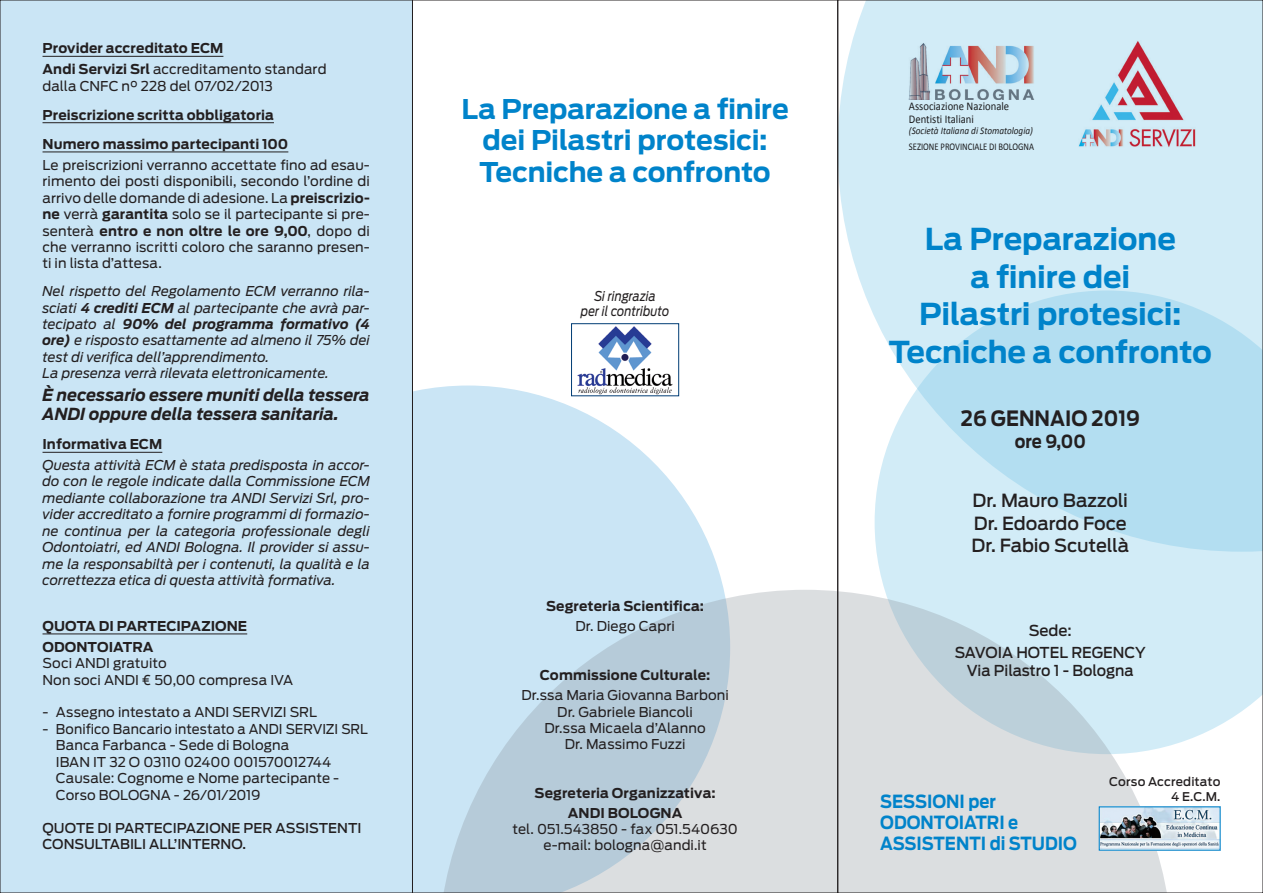
<style>
.page{position:relative;width:1263px;height:893px;background:#fff}
.page>*{position:absolute;margin:0;border:0;box-sizing:border-box;transform-origin:0 0}
.t1{font:700 30px "Antenna";letter-spacing:-.005em;color:#0083ca}
.t2{font:700 27px/31.5px "Antenna";letter-spacing:-.005em;color:#0083ca;text-align:center}
.t3{font:700 21px "Antenna";color:#231f20;scale:.9 1}
.t4{font:500 18px "Antenna";letter-spacing:-.005em;color:#231f20}
.t5{font:700 18px "Antenna";color:#0083ca;scale:.9 1}
.t6{font:700 18px "Antenna";color:#231f20;scale:.9 1}
.t7{font:italic 700 16.5px/18.8px "Antenna";color:#231f20}
.t8{font:500 15px "Antenna";color:#231f20}
.t9{font:13.5px/16.5px "Antenna";letter-spacing:.005em;color:#231f20;text-align:justify}
.t10{font:italic 13.5px/16.5px "Antenna";color:#231f20;text-align:justify}
.t11{font:700 13.5px "Antenna";letter-spacing:.005em;color:#231f20}
.t12{font:500 13.5px/16.5px "Antenna";color:#231f20}
.t13{font:italic 13.5px "Antenna";color:#231f20;scale:.86 1}
.t14{font:500 12px "Antenna";letter-spacing:.01em;color:#231f20}
.t15{font:11.85px/12.6px "Calibri";color:#231f20;scale:.9 1}
.t16{font:italic 10.2px "Calibri";color:#231f20;scale:.9 1}
.t17{font:10.2px "Calibri";color:#231f20;scale:.84 1}
.s1{font-weight:700}
</style>
<div class="page">
<svg style="left:840px;top:2px;width:421px;height:528px;background:#d6edf7"></svg>
<svg style="left:414px;top:385px;width:310px;height:506px;fill:#cae5f5"></svg>
<div style="left:0;top:0;width:412px;height:893px;background:#cae5f5"></div>
<svg style="left:875px;top:290px;width:386px;height:455px;background:#c4e5f4"></svg>
<svg style="left:438px;top:590px;width:734px;height:301px;background:#cddbe3"></svg>
<img style="left:1101px;top:808px;width:117px;height:40px">
<hr style="left:43px;top:56px;width:180px;height:1px;background:#231f20">
<hr style="left:43px;top:122px;width:231px;height:1px;background:#231f20">
<hr style="left:43px;top:152px;width:245px;height:1px;background:#231f20">
<hr style="left:43px;top:452px;width:119px;height:1px;background:#231f20">
<hr style="left:43px;top:633px;width:204px;height:1px;background:#231f20">
<img style="left:573px;top:326px;width:104px;height:68px">
<div style="left:571px;top:323px;width:108px;height:73px;border:1px solid #003c74"></div>
<img style="left:904px;top:39px;width:130px;height:61px">
<img style="left:1078px;top:40px;width:117px;height:107px">
<p class="t11" style="left:43px;top:40px;width:182px">Provider accreditato ECM</p>
<p class="t9" style="left:43px;top:61px;width:286px"><span class="s1">Andi Servizi Srl</span> accreditamento standard</p>
<p class="t9" style="left:43px;top:77px;width:232px">dalla CNFC n° 228 del 07/02/2013</p>
<p class="t11" style="left:43px;top:107px;width:233px">Preiscrizione scritta obbligatoria</p>
<p class="t11" style="left:43px;top:136px;width:247px">Numero massimo partecipanti 100</p>
<p class="t9" style="left:43px;top:157px;width:329px">Le preiscrizioni verranno accettate fino ad esau&shy;rimento dei posti disponibili, secondo l’ordine di arrivo delle domande di adesione. La <span class="s1">preiscrizio&shy;ne</span> verrà <span class="s1">garantita</span> solo se il partecipante si pre&shy;senterà <span class="s1">entro e non oltre le ore 9,00</span>, dopo di che verranno iscritti coloro che saranno presen&shy;ti in lista d’attesa.</p>
<p class="t10" style="left:43px;top:283px;width:329px">Nel rispetto del Regolamento ECM verranno rila&shy;sciati <span class="s1">4 crediti ECM</span> al partecipante che avrà par&shy;tecipato al <span class="s1">90% del programma formativo (4 ore)</span> e risposto esattamente ad almeno il 75% dei test di verifica dell’apprendimento.</p>
<p class="t10" style="left:43px;top:365px;width:288px">La presenza verrà rilevata elettronicamente.</p>
<p class="t7" style="left:43px;top:386px;width:329px">È necessario essere muniti della tessera<br>ANDI oppure della tessera sanitaria.</p>
<p class="t11" style="left:43px;top:436px;width:121px">Informativa ECM</p>
<p class="t10" style="left:43px;top:457px;width:329px">Questa attività ECM è stata predisposta in accor&shy;do con le regole indicate dalla Commissione ECM mediante collaborazione tra ANDI Servizi Srl, pro&shy;vider accreditato a fornire programmi di formazio&shy;ne continua per la categoria professionale degli Odontoiatri, ed ANDI Bologna. Il provider si assu&shy;me la responsabiltà per i contenuti, la qualità e la correttezza etica di questa attività formativa.</p>
<p class="t11" style="left:43px;top:618px;width:206px">QUOTA DI PARTECIPAZIONE</p>
<p class="t11" style="left:43px;top:639px;width:113px">ODONTOIATRA</p>
<p class="t9" style="left:43px;top:655px;width:126px">Soci ANDI gratuito</p>
<p class="t9" style="left:43px;top:671px;width:252px">Non soci ANDI € 50,00 compresa IVA</p>
<p class="t9" style="left:43px;top:704px;width:276px">- Assegno intestato a ANDI SERVIZI SRL</p>
<p class="t9" style="left:43px;top:721px;width:327px">- Bonifico Bancario intestato a ANDI SERVIZI SRL</p>
<p class="t9" style="left:56px;top:737px;width:235px">Banca Farbanca - Sede di Bologna</p>
<p class="t9" style="left:56px;top:754px;width:277px">IBAN IT 32 O 03110 02400 001570012744</p>
<p class="t9" style="left:56px;top:770px;width:285px">Causale: Cognome e Nome partecipante -</p>
<p class="t9" style="left:56px;top:787px;width:206px">Corso BOLOGNA - 26/01/2019</p>
<p class="t12" style="left:43px;top:820px;width:320px">QUOTE DI PARTECIPAZIONE PER ASSISTENTI<br>CONSULTABILI ALL’INTERNO.</p>
<p class="t2" style="left:461px;top:93px;width:329px">La Preparazione a finire dei Pilastri protesici:<br>Tecniche a confronto</p>
<p class="t13" style="left:594px;top:288px;width:73px">Si ringrazia</p>
<p class="t13" style="left:581px;top:303px;width:105px">per il contributo</p>
<p class="t11" style="left:546px;top:598px;width:159px">Segreteria Scientifica:</p>
<p class="t9" style="left:575px;top:618px;width:101px">Dr. Diego Capri</p>
<p class="t11" style="left:540px;top:667px;width:172px">Commissione Culturale:</p>
<p class="t9" style="left:521px;top:687px;width:209px">Dr.ssa Maria Giovanna Barboni</p>
<p class="t9" style="left:557px;top:703px;width:137px">Dr. Gabriele Biancoli</p>
<p class="t9" style="left:544px;top:720px;width:163px">Dr.ssa Micaela d’Alanno</p>
<p class="t9" style="left:565px;top:736px;width:122px">Dr. Massimo Fuzzi</p>
<p class="t11" style="left:535px;top:785px;width:183px">Segreteria Organizzativa:</p>
<p class="t11" style="left:568px;top:805px;width:116px">ANDI BOLOGNA</p>
<p class="t9" style="left:512px;top:821px;width:227px">tel. 051.543850 - fax 051.540630</p>
<p class="t9" style="left:543px;top:837px;width:165px">e-mail: bologna@andi.it</p>
<p class="t15" style="left:909px;top:100px;width:113px">Associazione Nazionale<br>Dentisti Italiani</p>
<p class="t16" style="left:909px;top:124px;width:139px">(Società Italiana di Stomatologia)</p>
<p class="t17" style="left:909px;top:140px;width:150px">SEZIONE PROVINCIALE DI BOLOGNA</p>
<p class="t1" style="left:925px;top:221px;width:253px">La Preparazione</p>
<p class="t1" style="left:970px;top:259px;width:161px">a finire dei</p>
<p class="t1" style="left:919px;top:296px;width:264px">Pilastri protesici:</p>
<p class="t1" style="left:889px;top:334px;width:325px">Tecniche a confronto</p>
<p class="t3" style="left:961px;top:406px;width:200px">26 GENNAIO 2019</p>
<p class="t6" style="left:1015px;top:431px;width:80px">ore 9,00</p>
<p class="t4" style="left:973px;top:490px;width:157px">Dr. Mauro Bazzoli</p>
<p class="t4" style="left:974px;top:512px;width:155px">Dr. Edoardo Foce</p>
<p class="t4" style="left:971px;top:535px;width:159px">Dr. Fabio Scutellà</p>
<p class="t8" style="left:1029px;top:621px;width:44px">Sede:</p>
<p class="t8" style="left:955px;top:644px;width:193px">SAVOIA HOTEL REGENCY</p>
<p class="t8" style="left:967px;top:662px;width:168px">Via Pilastro 1 - Bologna</p>
<p class="t5" style="left:880px;top:791px;width:130px">SESSIONI per</p>
<p class="t5" style="left:880px;top:812px;width:155px">ODONTOIATRI e</p>
<p class="t5" style="left:880px;top:833px;width:220px">ASSISTENTI di STUDIO</p>
<p class="t14" style="left:1109px;top:775px;width:113px">Corso Accreditato</p>
<p class="t14" style="left:1171px;top:789px;width:51px">4 E.C.M.</p>
</div>
